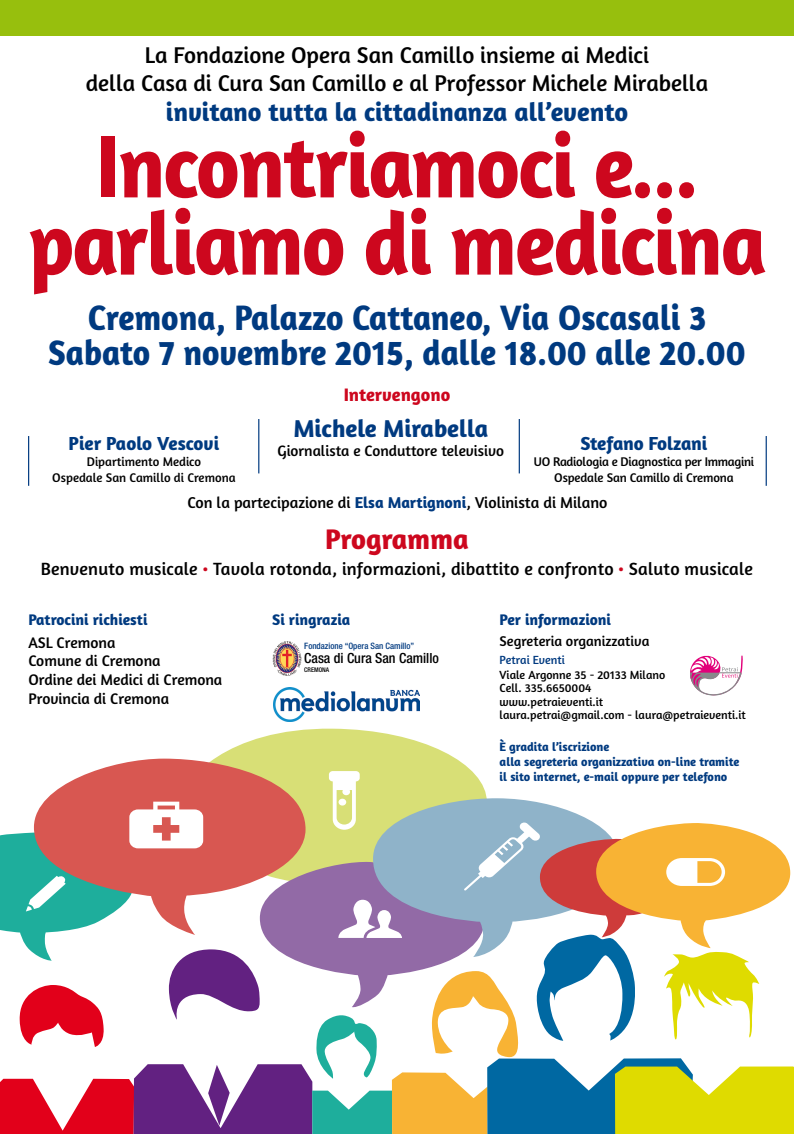
<style>
.page{position:relative;width:794px;height:1134px;background:#fff}
.page>*{position:absolute;margin:0;border:0;box-sizing:border-box;transform-origin:0 0}
.t1{font:700 89.88px/77.2px "Amaranth";letter-spacing:-.02em;color:#cd071e;text-align:center;scale:.93 1}
.t2{font:700 35.96px/35.2px "Amaranth";color:#003a80;text-align:center;scale:.93 1}
.t3{font:700 28.8px "Amaranth";letter-spacing:-.01em;color:#cd071e}
.t4{font:700 26.4px "Amaranth";color:#003a80}
.t5{font:700 24.8px "Amaranth";color:#003a80}
.t6{font:23.2px/27.8px "Amaranth";color:#000;text-align:center}
.t7{font:700 19.2px "Amaranth";color:#003a80}
.t8{font:700 18.4px "Amaranth";color:#cd071e}
.t9{font:18px "Amaranth";letter-spacing:.01em;color:#000}
.t10{font:16px "Amaranth";color:#000}
.t11{font:15.6px/18.7px "Amaranth";color:#000}
.t12{font:700 15.6px "Amaranth";color:#003a80}
.t13{font:15.36px "Amaranth";color:#000}
.t14{font:14.4px "Amaranth";color:#000}
.t15{font:500 condensed 14px "Helvetica Neue";color:#000}
.t16{font:12.8px/16px "Amaranth";letter-spacing:-.01em;color:#000;text-align:center}
.t17{font:700 12.4px/14.8px "Amaranth";color:#003a80}
.t18{font:12px/13.6px "Amaranth";color:#000}
.t19{font:12px "Amaranth";color:#003a80}
.t20{font:500 condensed 8.8px "Helvetica Neue";color:#003a80}
.t21{font:500 condensed 6.4px "Helvetica Neue";color:#000}
.s1{font-weight:700;color:#003a80}
.s2{font-weight:700;color:#cd071e}
</style>
<div class="page">
<svg style="left:214px;top:728px;width:258px;height:43px;fill:#d8df76"></svg>
<svg style="left:94px;top:759px;width:212px;height:12px;background:#dda175"></svg>
<svg style="left:0;top:771px;width:794px;height:363px"></svg>
<div style="left:0;top:0;width:794px;height:35px;background:#97bf0d"></div>
<svg style="left:690px;top:655px;width:53px;height:40px"></svg>
<hr style="left:28px;top:436px;width:1px;height:50px;background:#003a80">
<hr style="left:258px;top:419px;width:1px;height:54px;background:#003a80">
<hr style="left:519px;top:419px;width:1px;height:54px;background:#003a80">
<hr style="left:765px;top:436px;width:2px;height:50px;background:#003a80">
<img style="left:273px;top:688px;width:146px;height:33px">
<img style="left:272px;top:641px;width:29px;height:35px">
<h3 class="t6" style="left:86px;top:41px;width:624px">La Fondazione Opera San Camillo insieme ai Medici<br>della Casa di Cura San Camillo e al Professor Michele Mirabella</h3>
<h3 class="t4" style="left:166px;top:96px;width:464px">invitano tutta la cittadinanza all’evento</h3>
<h1 class="t1" style="left:28px;top:126px;width:795px">Incontriamoci e... parliamo di medicina</h1>
<h2 class="t2" style="left:48px;top:299px;width:752px">Cremona, Palazzo Cattaneo, Via Oscasali 3<br>Sabato 7 novembre 2015, dalle 18.00 alle 20.00</h2>
<h3 class="t7" style="left:69px;top:432px;width:152px">Pier Paolo Vescovi</h3>
<p class="t16" style="left:52px;top:454px;width:185px">Dipartimento Medico<br>Ospedale San Camillo di Cremona</p>
<h3 class="t8" style="left:344px;top:383px;width:108px">Intervengono</h3>
<h3 class="t5" style="left:293px;top:413px;width:196px">Michele Mirabella</h3>
<p class="t13" style="left:277px;top:442px;width:228px">Giornalista e Conduttore televisivo</p>
<h3 class="t7" style="left:580px;top:432px;width:128px">Stefano Folzani</h3>
<p class="t16" style="left:534px;top:454px;width:222px">UO Radiologia e Diagnostica per Immagini<br>Ospedale San Camillo di Cremona</p>
<p class="t10" style="left:187px;top:493px;width:422px">Con la partecipazione di <span class="s1">Elsa Martignoni</span>, Violinista di Milano</p>
<h3 class="t3" style="left:325px;top:521px;width:145px">Programma</h3>
<h3 class="t9" style="left:41px;top:558px;width:713px">Benvenuto musicale <span class="s2">•</span> Tavola rotonda, informazioni, dibattito e confronto <span class="s2">•</span> Saluto musicale</h3>
<p class="t12" style="left:28px;top:610px;width:121px">Patrocini richiesti</p>
<p class="t12" style="left:272px;top:610px;width:79px">Si ringrazia</p>
<p class="t11" style="left:28px;top:633px;width:195px">ASL Cremona<br>Comune di Cremona<br>Ordine dei Medici di Cremona<br>Provincia di Cremona</p>
<p class="t20" style="left:304px;top:641px;width:112px">Fondazione “Opera San Camillo”</p>
<p class="t15" style="left:304px;top:650px;width:136px">Casa di Cura San Camillo</p>
<p class="t21" style="left:304px;top:666px;width:27px">CREMONA</p>
<p class="t12" style="left:499px;top:610px;width:113px">Per informazioni</p>
<p class="t14" style="left:499px;top:633px;width:151px">Segreteria organizzativa</p>
<p class="t19" style="left:499px;top:653px;width:67px">Petrai Eventi</p>
<p class="t18" style="left:499px;top:668px;width:248px">Viale Argonne 35 - 20133 Milano<br>Cell. 335.6650004<br>www.petraieventi.it<br>laura.petrai@gmail.com - laura@petraieventi.it</p>
<p class="t17" style="left:499px;top:739px;width:241px">È gradita l’iscrizione<br>alla segreteria organizzativa on-line tramite il sito internet, e-mail oppure per telefono</p>
</div>
